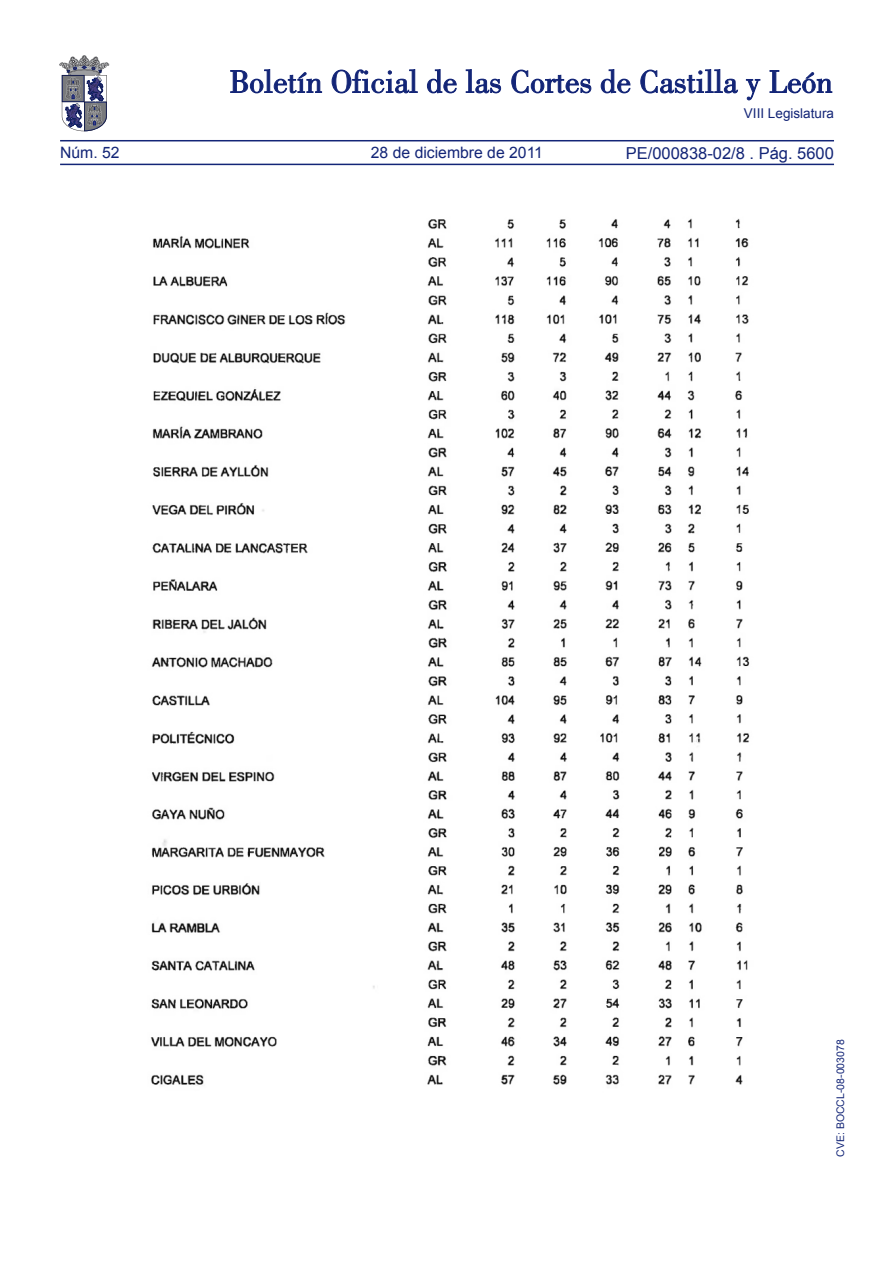
<style>
.page{position:relative;width:893px;height:1263px;background:#fff}
.page>*{position:absolute;margin:0;border:0;box-sizing:border-box;transform-origin:0 0}
.t1{font:16.5px "Arial";color:#132577}
.t2{font:15.75px "Arial";color:#132577}
.t3{font:13.5px "Arial";color:#132577}
.TEXTO_NORMAL{font:10.5px "Arial";color:#132577}
</style>
<div class="page">
<hr style="left:60px;top:164px;width:774px;height:1px;background:#132577">
<hr style="left:60px;top:140px;width:774px;height:1px;background:#132577">
<svg style="left:230px;top:69px;width:92px;height:24px"></svg>
<svg style="left:332px;top:69px;width:86px;height:24px"></svg>
<svg style="left:427px;top:69px;width:30px;height:24px"></svg>
<svg style="left:466px;top:69px;width:35px;height:24px"></svg>
<svg style="left:511px;top:70px;width:80px;height:23px"></svg>
<svg style="left:601px;top:69px;width:29px;height:24px"></svg>
<svg style="left:640px;top:69px;width:98px;height:24px"></svg>
<svg style="left:746px;top:79px;width:14px;height:21px"></svg>
<svg style="left:770px;top:70px;width:62px;height:23px"></svg>
<svg style="left:60px;top:55px;width:49px;height:76px"></svg>
<img style="left:151px;top:218px;width:599px;height:867px">
<p class="t2" style="left:60px;top:142px;width:61px">Núm. 52</p>
<p class="t2" style="left:371px;top:142px;width:174px">28 de diciembre de 2011</p>
<p class="t3" style="left:744px;top:105px;width:92px">VIII Legislatura</p>
<p class="t1" style="left:626px;top:142px;width:210px">PE/000838-02/8 . Pág. 5600</p>
<p class="TEXTO_NORMAL" style="left:834px;top:1157px;width:119px;rotate:-90deg">CVE: BOCCL-08-003078</p>
</div>
